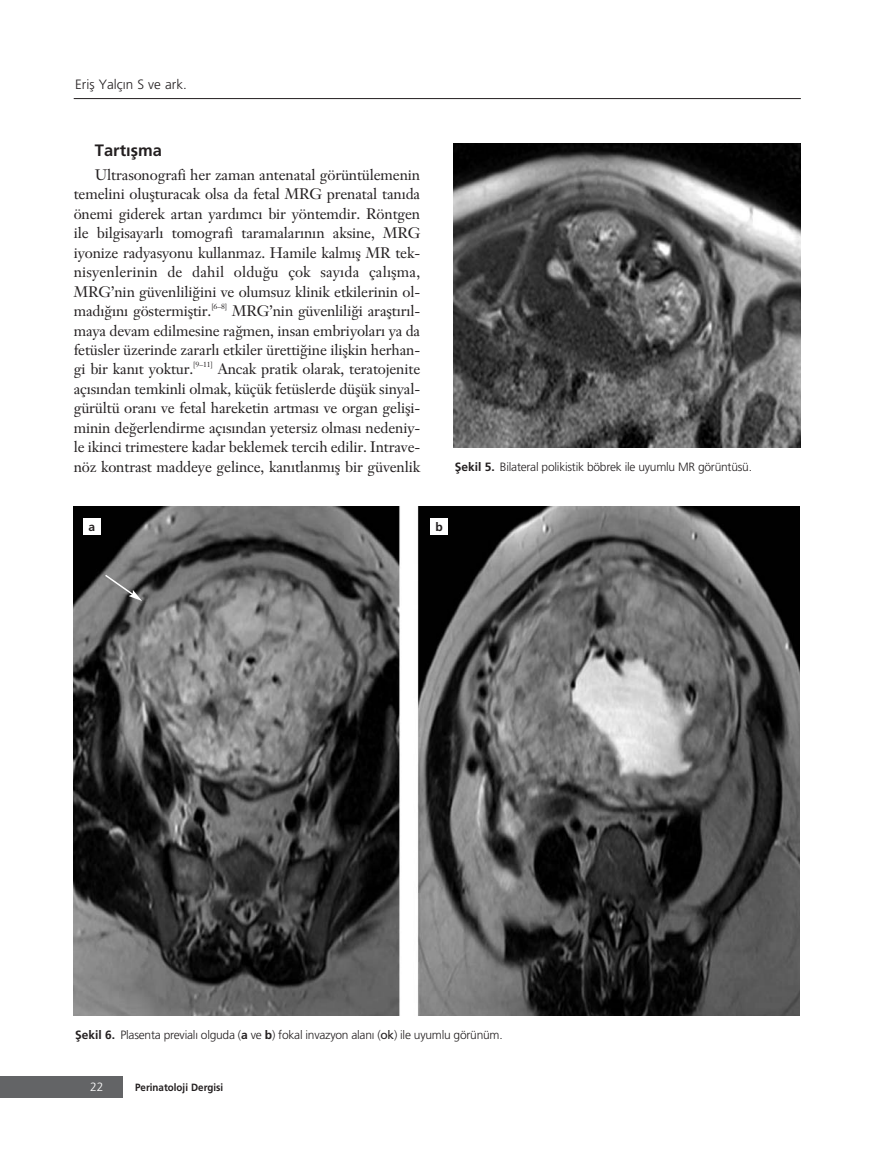
<style>
.page{position:relative;width:876px;height:1174px;background:#fff}
.page>*{position:absolute;margin:0;border:0;box-sizing:border-box;transform-origin:0 0}
.t1{font:700 16.5px "Frutiger";color:#231f20}
.t2{font:15px/19.5px "Janson Text";letter-spacing:-.01em;color:#231f20;text-align:justify}
.t3{font:300 13.5px "Frutiger";color:#231f20}
.t4{font:300 12px "Frutiger";letter-spacing:-.02em;color:#231f20}
.t5{font:300 12px "Frutiger";color:#fff}
.t6{font:700 12px "Frutiger";color:#231f20}
.t7{font:700 10.5px "Frutiger";color:#231f20;scale:.94 1}
.t8{font:7.5px "Janson Text";color:#231f20}
.s1{font-weight:700}
.s2{font-weight:400}
</style>
<div class="page">
<div style="left:0;top:1076px;width:122px;height:22px;background:#636466"></div>
<hr style="left:74px;top:98px;width:727px;height:1px;background:#231f20">
<img style="left:453px;top:143px;width:348px;height:304px">
<img style="left:74px;top:507px;width:726px;height:508px">
<div style="left:431px;top:519px;width:17px;height:16px;background:#fff"></div>
<div style="left:83px;top:519px;width:17px;height:16px;background:#fff"></div>
<svg style="left:103px;top:573px;width:39px;height:28px"></svg>
<p class="t3" style="left:75px;top:79px;width:113px">Erifl Yalç›n S ve ark.</p>
<p class="t1" style="left:95px;top:144px;width:68px">Tart›flma</p>
<p class="t2" style="left:74px;top:167px;width:348px;text-indent:21px">Ultrasonografi her zaman antenatal görüntülemenin temelini oluflturacak olsa da fetal MRG prenatal tan›da önemi giderek artan yard›mc› bir yöntemdir. Röntgen ile bilgisayarl› tomografi taramalar›n›n aksine, MRG iyonize radyasyonu kullanmaz. Hamile kalm›fl MR tek&shy;nisyenlerinin de dahil oldu¤u çok say›da çal›flma, MRG’nin güvenlili¤ini ve olumsuz klinik etkilerinin ol&shy;mad›¤›n› göstermifltir.</p>
<p class="t8" style="left:211px;top:303px;width:17px">[6–8]</p>
<p class="t2" style="left:74px;top:303px;width:348px;text-indent:158px">MRG’nin güvenlili¤i araflt›r›l&shy;maya devam edilmesine ra¤men, insan embriyolar› ya da fetüsler üzerinde zararl› etkiler üretti¤ine iliflkin herhan&shy;gi bir kan›t yoktur.</p>
<p class="t8" style="left:193px;top:361px;width:21px">[9–11]</p>
<p class="t2" style="left:74px;top:361px;width:348px;text-indent:144px">Ancak pratik olarak, teratojenite aç›s›ndan temkinli olmak, küçük fetüslerde düflük sinyal&shy;gürültü oran› ve fetal hareketin artmas› ve organ gelifli&shy;minin de¤erlendirme aç›s›ndan yetersiz olmas› nedeniy&shy;le ikinci trimestere kadar beklemek tercih edilir. Intrave&shy;nöz kontrast maddeye gelince, kan›tlanm›fl bir güvenlik</p>
<p class="t4" style="left:455px;top:461px;width:299px"><span class="s1">fiekil 5.</span> Bilateral polikistik böbrek ile uyumlu MR görüntüsü.</p>
<p class="t6" style="left:88px;top:521px;width:8px">a</p>
<p class="t6" style="left:436px;top:522px;width:9px">b</p>
<p class="t4" style="left:75px;top:1030px;width:429px"><span class="s1">fiekil 6.</span> Plasenta previal› olguda (<span class="s1">a</span> ve <span class="s1">b</span>) fokal invazyon alan› (<span class="s2">ok</span>) ile uyumlu görünüm.</p>
<p class="t5" style="left:90px;top:1082px;width:15px">22</p>
<p class="t7" style="left:135px;top:1083px;width:95px">Perinatoloji Dergisi</p>
</div>
